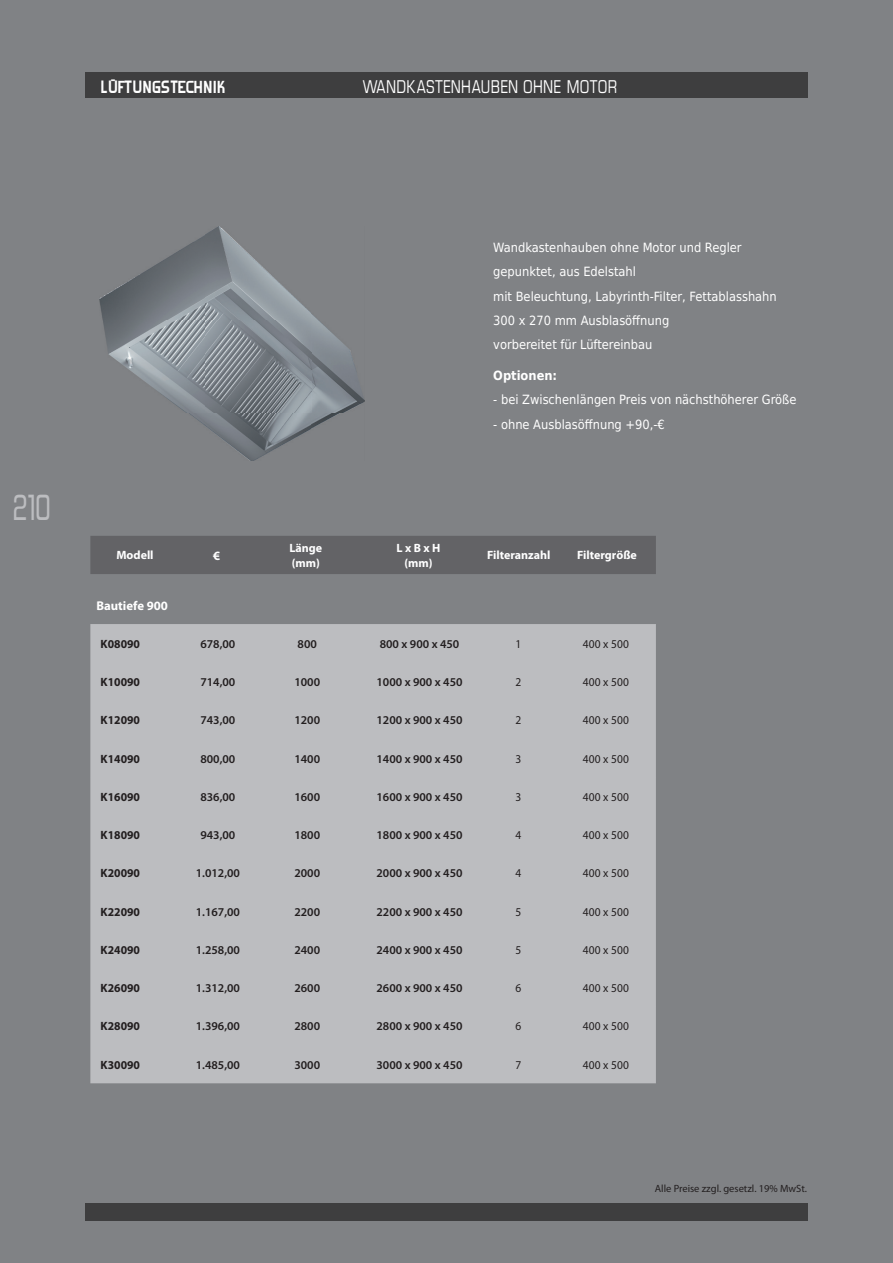
<style>
.page{position:relative;width:893px;height:1263px;background:#808285}
.page>*{position:absolute;margin:0;border:0;box-sizing:border-box;transform-origin:0 0}
.t1{font:36px "Forgotten Futurist Rg";color:#bcbdc0;scale:.8 1}
.t2{font:700 19.95px "Forgotten Futurist";color:#fff}
.t3{font:17.7px "MK Sans Tall X";letter-spacing:.02em;color:#fff;scale:.95 1}
.t4{font:12.75px/24.3px "DejaVu LGC Sans Condensed";color:#fff}
.t5{font:700 12.75px "Myriad Pro";color:#fff}
.t6{font:700 12.75px "DejaVu LGC Sans Condensed";color:#fff}
.t7{font:600 12px "Myriad Pro";color:#231f20}
.t8{font:12px "Myriad Pro";letter-spacing:.01em;color:#231f20;scale:.95 1}
.t9{font:700 12px "Myriad Pro";color:#231f20}
.t10{font:700 12px/14.4px "Myriad Pro";color:#fff}
.t11{font:10.5px "Myriad Pro";color:#231f20}
</style>
<div class="page">
<div style="left:85px;top:1203px;width:723px;height:17px;background:#3e3e3f"></div>
<div style="left:85px;top:72px;width:723px;height:26px;background:#3e3e3f"></div>
<div style="left:90px;top:624px;width:566px;height:459px;background:#bcbdc0"></div>
<div style="left:90px;top:536px;width:566px;height:38px;background:#636366"></div>
<img style="left:100px;top:226px;width:264px;height:235px">
<h2 class="t2" style="left:100px;top:78px;width:127px">LÜFTUNGSTECHNIK</h2>
<h3 class="t3" style="left:363px;top:75px;width:269px">WANDKASTENHAUBEN OHNE MOTOR</h3>
<h1 class="t1" style="left:13px;top:485px;width:49px">210</h1>
<p class="t4" style="left:493px;top:235px;width:285px">Wandkastenhauben ohne Motor und Regler gepunktet, aus Edelstahl<br>mit Beleuchtung, Labyrinth-Filter, Fettablasshahn 300 x 270 mm Ausblasöffnung<br>vorbereitet für Lüftereinbau</p>
<p class="t6" style="left:493px;top:365px;width:65px">Optionen:</p>
<p class="t4" style="left:493px;top:387px;width:305px">- bei Zwischenlängen Preis von nächsthöherer Größe</p>
<p class="t4" style="left:493px;top:412px;width:173px">- ohne Ausblasöffnung +90,-€</p>
<p class="t10" style="left:116px;top:548px;width:39px">Modell</p>
<p class="t5" style="left:213px;top:547px;width:9px">€</p>
<p class="t10" style="left:289px;top:541px;width:34px">Länge (mm)</p>
<p class="t10" style="left:397px;top:541px;width:45px;text-align:center">L x B x H (mm)</p>
<p class="t10" style="left:487px;top:548px;width:65px">Filteranzahl</p>
<p class="t10" style="left:577px;top:548px;width:61px">Filtergröße</p>
<p class="t5" style="left:96px;top:597px;width:73px">Bautiefe 900</p>
<p class="t9" style="left:101px;top:636px;width:41px">K08090</p>
<p class="t7" style="left:200px;top:636px;width:36px">678,00</p>
<p class="t7" style="left:298px;top:636px;width:21px">800</p>
<p class="t7" style="left:380px;top:636px;width:81px">800 x 900 x 450</p>
<p class="t8" style="left:515px;top:636px;width:8px">1</p>
<p class="t8" style="left:583px;top:636px;width:50px">400 x 500</p>
<p class="t9" style="left:101px;top:674px;width:41px">K10090</p>
<p class="t7" style="left:200px;top:674px;width:36px">714,00</p>
<p class="t7" style="left:294px;top:674px;width:27px">1000</p>
<p class="t7" style="left:376px;top:674px;width:88px">1000 x 900 x 450</p>
<p class="t8" style="left:515px;top:674px;width:8px">2</p>
<p class="t8" style="left:583px;top:674px;width:50px">400 x 500</p>
<p class="t9" style="left:101px;top:712px;width:41px">K12090</p>
<p class="t7" style="left:200px;top:712px;width:36px">743,00</p>
<p class="t7" style="left:294px;top:712px;width:27px">1200</p>
<p class="t7" style="left:376px;top:712px;width:88px">1200 x 900 x 450</p>
<p class="t8" style="left:515px;top:713px;width:8px">2</p>
<p class="t8" style="left:583px;top:713px;width:50px">400 x 500</p>
<p class="t9" style="left:101px;top:751px;width:41px">K14090</p>
<p class="t7" style="left:200px;top:751px;width:36px">800,00</p>
<p class="t7" style="left:294px;top:751px;width:27px">1400</p>
<p class="t7" style="left:376px;top:751px;width:88px">1400 x 900 x 450</p>
<p class="t8" style="left:515px;top:751px;width:8px">3</p>
<p class="t8" style="left:583px;top:751px;width:50px">400 x 500</p>
<p class="t9" style="left:101px;top:789px;width:41px">K16090</p>
<p class="t7" style="left:200px;top:789px;width:36px">836,00</p>
<p class="t7" style="left:294px;top:789px;width:27px">1600</p>
<p class="t7" style="left:376px;top:789px;width:88px">1600 x 900 x 450</p>
<p class="t8" style="left:515px;top:789px;width:8px">3</p>
<p class="t8" style="left:583px;top:789px;width:50px">400 x 500</p>
<p class="t9" style="left:101px;top:827px;width:41px">K18090</p>
<p class="t7" style="left:200px;top:827px;width:36px">943,00</p>
<p class="t7" style="left:294px;top:827px;width:27px">1800</p>
<p class="t7" style="left:376px;top:827px;width:88px">1800 x 900 x 450</p>
<p class="t8" style="left:515px;top:828px;width:8px">4</p>
<p class="t8" style="left:583px;top:828px;width:50px">400 x 500</p>
<p class="t9" style="left:101px;top:865px;width:41px">K20090</p>
<p class="t7" style="left:196px;top:866px;width:46px">1.012,00</p>
<p class="t7" style="left:294px;top:866px;width:27px">2000</p>
<p class="t7" style="left:376px;top:866px;width:88px">2000 x 900 x 450</p>
<p class="t8" style="left:515px;top:866px;width:8px">4</p>
<p class="t8" style="left:583px;top:866px;width:50px">400 x 500</p>
<p class="t9" style="left:101px;top:904px;width:41px">K22090</p>
<p class="t7" style="left:196px;top:904px;width:46px">1.167,00</p>
<p class="t7" style="left:294px;top:904px;width:27px">2200</p>
<p class="t7" style="left:376px;top:904px;width:88px">2200 x 900 x 450</p>
<p class="t8" style="left:515px;top:904px;width:8px">5</p>
<p class="t8" style="left:583px;top:904px;width:50px">400 x 500</p>
<p class="t9" style="left:101px;top:942px;width:41px">K24090</p>
<p class="t7" style="left:196px;top:942px;width:46px">1.258,00</p>
<p class="t7" style="left:294px;top:942px;width:27px">2400</p>
<p class="t7" style="left:376px;top:942px;width:88px">2400 x 900 x 450</p>
<p class="t8" style="left:515px;top:942px;width:8px">5</p>
<p class="t8" style="left:583px;top:942px;width:50px">400 x 500</p>
<p class="t9" style="left:101px;top:980px;width:41px">K26090</p>
<p class="t7" style="left:196px;top:980px;width:46px">1.312,00</p>
<p class="t7" style="left:294px;top:980px;width:27px">2600</p>
<p class="t7" style="left:376px;top:980px;width:88px">2600 x 900 x 450</p>
<p class="t8" style="left:515px;top:981px;width:8px">6</p>
<p class="t8" style="left:583px;top:981px;width:50px">400 x 500</p>
<p class="t9" style="left:101px;top:1018px;width:41px">K28090</p>
<p class="t7" style="left:196px;top:1019px;width:46px">1.396,00</p>
<p class="t7" style="left:294px;top:1019px;width:27px">2800</p>
<p class="t7" style="left:376px;top:1019px;width:88px">2800 x 900 x 450</p>
<p class="t8" style="left:515px;top:1019px;width:8px">6</p>
<p class="t8" style="left:583px;top:1019px;width:50px">400 x 500</p>
<p class="t9" style="left:101px;top:1057px;width:41px">K30090</p>
<p class="t7" style="left:196px;top:1057px;width:46px">1.485,00</p>
<p class="t7" style="left:294px;top:1057px;width:27px">3000</p>
<p class="t7" style="left:376px;top:1057px;width:88px">3000 x 900 x 450</p>
<p class="t8" style="left:515px;top:1057px;width:8px">7</p>
<p class="t8" style="left:583px;top:1057px;width:50px">400 x 500</p>
<p class="t11" style="left:655px;top:1182px;width:154px">Alle Preise zzgl. gesetzl. 19% MwSt.</p>
</div>
